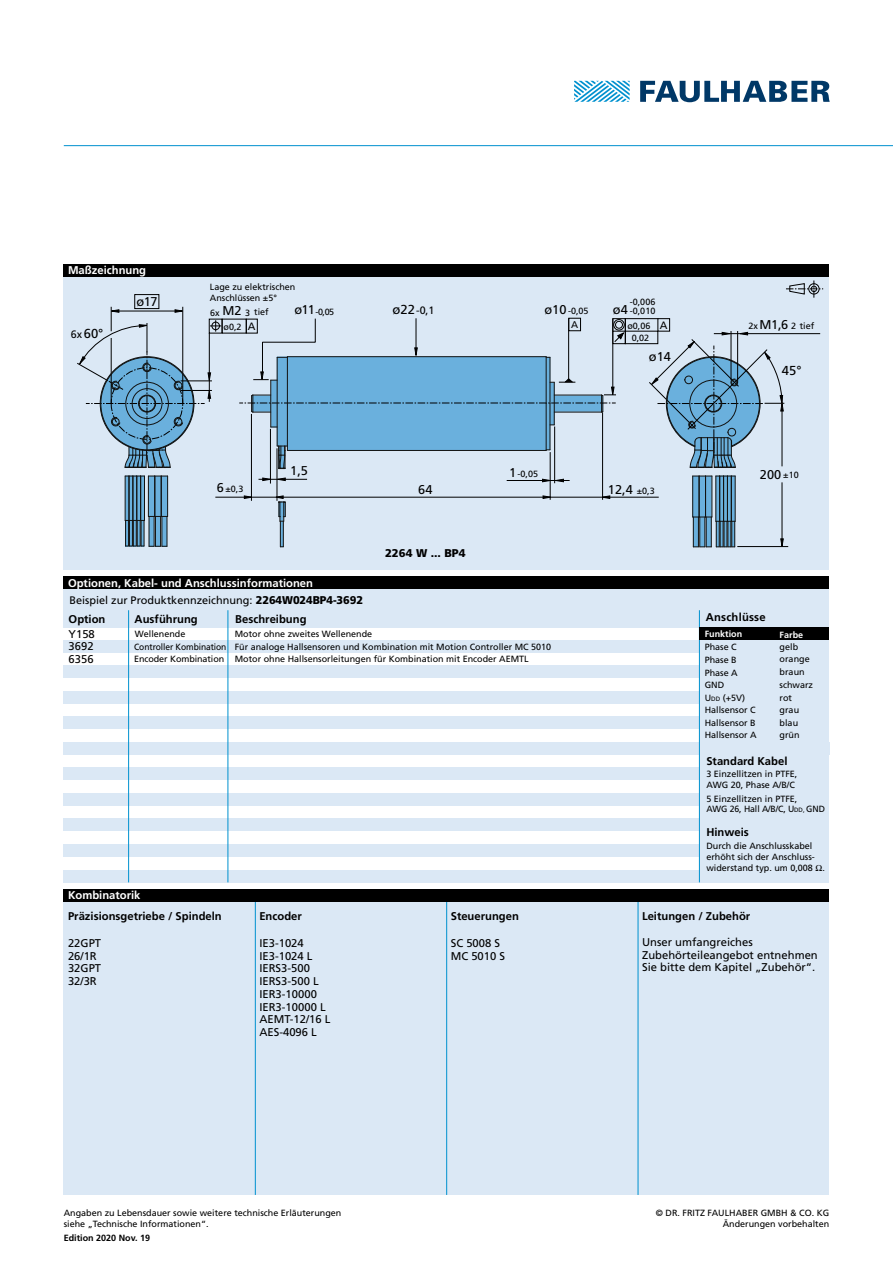
<style>
.page{position:relative;width:893px;height:1263px;background:#fff}
.page>*{position:absolute;margin:0;border:0;box-sizing:border-box;transform-origin:0 0}
.t1{font:13.05px "Frutiger LT";color:#000}
.t2{font:12.75px "Frutiger LT";color:#000}
.t3{font:11.25px/12.8px "Frutiger LT";color:#000}
.t4{font:700 11.25px "Frutiger LT";color:#000}
.t5{font:700 11.25px "Frutiger LT";color:#fff}
.t6{font:900 11.25px "Frutiger LT";color:#000}
.t7{font:700 11.25px "Frutiger LT";letter-spacing:.02em;color:#000}
.t8{font:10.95px "Frutiger LT";color:#000}
.t9{font:10.65px "Frutiger LT";color:#000}
.t10{font:9.75px "Frutiger LT";color:#000}
.t11{font:9px/12.6px "Frutiger LT";color:#000}
.t12{font:700 9px "Frutiger LT";color:#000}
.t13{font:700 9px "Frutiger LT";color:#fff}
.s1{font-size:10.65px}
.s2{font-size:13.05px}
.s3{font-size:12.75px}
.s4{font-size:9px}
.s5{font-weight:900;font-size:11.25px}
.s6{font-size:6.3px}
</style>
<div class="page">
<div style="left:64px;top:901px;width:765px;height:294px;background:#dbe8f5"></div>
<hr style="left:255px;top:901px;width:1px;height:294px;background:#0091cf">
<hr style="left:638px;top:901px;width:1px;height:294px;background:#0091cf">
<hr style="left:446px;top:901px;width:1px;height:294px;background:#0091cf">
<div style="left:64px;top:276px;width:765px;height:294px;background:#dbe8f5"></div>
<div style="left:64px;top:264px;width:765px;height:12px;background:#000"></div>
<div style="left:64px;top:889px;width:765px;height:12px;background:#000"></div>
<div style="left:64px;top:576px;width:765px;height:13px;background:#000"></div>
<svg style="left:574px;top:81px;width:56px;height:21px"></svg>
<svg style="left:640px;top:81px;width:190px;height:21px"></svg>
<hr style="left:64px;top:145px;width:829px;height:1px;background:#0091cf">
<svg style="left:786px;top:280px;width:37px;height:18px"></svg>
<div style="left:222px;top:319px;width:24px;height:14px;border:1px solid #000"></div>
<svg style="left:780px;top:538px;width:4px;height:10px"></svg>
<hr style="left:738px;top:546px;width:50px;height:1px;background:#000">
<hr style="left:782px;top:482px;width:1px;height:64px;background:#000">
<hr style="left:270px;top:429px;width:1px;height:54px;background:#000">
<hr style="left:550px;top:452px;width:1px;height:48px;background:#000">
<hr style="left:602px;top:412px;width:1px;height:88px;background:#000">
<hr style="left:554px;top:426px;width:1px;height:57px;background:#000">
<hr style="left:277px;top:448px;width:1px;height:53px;background:#000">
<hr style="left:251px;top:414px;width:1px;height:87px;background:#000">
<hr style="left:215px;top:497px;width:444px;height:1px;background:#000">
<hr style="left:507px;top:480px;width:63px;height:1px;background:#000">
<svg style="left:543px;top:495px;width:10px;height:4px"></svg>
<svg style="left:600px;top:495px;width:10px;height:4px"></svg>
<svg style="left:542px;top:479px;width:22px;height:3px"></svg>
<hr style="left:258px;top:479px;width:49px;height:1px;background:#000">
<svg style="left:244px;top:495px;width:10px;height:4px"></svg>
<svg style="left:262px;top:478px;width:24px;height:3px"></svg>
<hr style="left:735px;top:476px;width:1px;height:45px;background:#111211">
<svg style="left:692px;top:476px;width:43px;height:72px;background:#5c87a3"></svg>
<hr style="left:716px;top:476px;width:1px;height:45px;background:#111211">
<hr style="left:719px;top:476px;width:1px;height:45px;background:#111211">
<svg style="left:77px;top:294px;width:144px;height:174px"></svg>
<svg style="left:274px;top:495px;width:12px;height:52px"></svg>
<svg style="left:125px;top:476px;width:43px;height:71px;background:#5984a0"></svg>
<hr style="left:140px;top:476px;width:1px;height:44px;background:#111211">
<hr style="left:144px;top:476px;width:1px;height:44px;background:#111211">
<hr style="left:714px;top:333px;width:106px;height:1px;background:#000">
<svg style="left:239px;top:313px;width:545px;height:156px"></svg>
<div style="left:64px;top:716px;width:765px;height:13px;background:#dbe8f5"></div>
<div style="left:64px;top:589px;width:765px;height:38px;background:#dbe8f5"></div>
<div style="left:64px;top:640px;width:765px;height:13px;background:#dbe8f5"></div>
<div style="left:64px;top:767px;width:765px;height:13px;background:#dbe8f5"></div>
<div style="left:64px;top:793px;width:765px;height:13px;background:#dbe8f5"></div>
<div style="left:64px;top:665px;width:765px;height:13px;background:#dbe8f5"></div>
<div style="left:64px;top:819px;width:765px;height:12px;background:#dbe8f5"></div>
<div style="left:64px;top:691px;width:765px;height:13px;background:#dbe8f5"></div>
<div style="left:64px;top:844px;width:765px;height:13px;background:#dbe8f5"></div>
<div style="left:64px;top:870px;width:765px;height:12px;background:#dbe8f5"></div>
<div style="left:64px;top:742px;width:765px;height:13px;background:#dbe8f5"></div>
<hr style="left:228px;top:610px;width:1px;height:272px;background:#0091cf">
<hr style="left:128px;top:610px;width:1px;height:272px;background:#0091cf">
<div style="left:699px;top:622px;width:130px;height:253px;background:#dbe8f5"></div>
<hr style="left:699px;top:610px;width:1px;height:272px;background:#0091cf">
<div style="left:699px;top:627px;width:130px;height:13px;background:#000"></div>
<p class="t5" style="left:68px;top:264px;width:80px">Maßzeichnung</p>
<h2 class="t2" style="left:136px;top:294px;width:23px">ø17</h2>
<h1 class="t1" style="left:71px;top:325px;width:34px"><span class="s1">6x</span>60°</h1>
<p class="t11" style="left:210px;top:282px;width:87px;line-height:10.8px">Lage zu elektrischen<br>Anschlüssen ±5°</p>
<p class="t11" style="left:254px;top:306px;width:16px">tief</p>
<p class="t11" style="left:630px;top:295px;width:27px">-0,006</p>
<p class="t9" style="left:393px;top:304px;width:43px"><span class="s2">ø22</span>-0,1</p>
<h2 class="t2" style="left:544px;top:302px;width:23px">ø10</h2>
<p class="t11" style="left:613px;top:305px;width:44px"><span class="s3">ø4</span> -0,010</p>
<p class="t11" style="left:210px;top:306px;width:42px">6x <span class="s3">M2</span> 3</p>
<h2 class="t2" style="left:294px;top:302px;width:22px">ø11</h2>
<p class="t11" style="left:223px;top:320px;width:34px">ø0,2 <span class="s1">A</span></p>
<p class="t11" style="left:316px;top:305px;width:20px">-0,05</p>
<p class="t11" style="left:568px;top:304px;width:22px">-0,05</p>
<p class="t10" style="left:571px;top:319px;width:9px">A</p>
<p class="t11" style="left:632px;top:319px;width:37px;text-indent:-4px">ø0,06 <span class="s1">A<br></span>0,02</p>
<h2 class="t2" style="left:649px;top:349px;width:23px">ø14</h2>
<h2 class="t2" style="left:748px;top:317px;width:49px"><span class="s4">2x</span> M1,6 <span class="s4">2</span></h2>
<p class="t11" style="left:800px;top:320px;width:16px">tief</p>
<h1 class="t1" style="left:782px;top:363px;width:21px">45°</h1>
<h2 class="t2" style="left:290px;top:463px;width:19px">1,5</h2>
<p class="t11" style="left:509px;top:467px;width:30px"><span class="s3">1</span>-0,05</p>
<p class="t11" style="left:217px;top:483px;width:28px"><span class="s3">6</span> ±0,3</p>
<h2 class="t2" style="left:418px;top:482px;width:16px">64</h2>
<p class="t5" style="left:68px;top:576px;width:247px">Optionen, Kabel- und Anschlussinformationen</p>
<p class="t8" style="left:69px;top:594px;width:295px">Beispiel zur Produktkennzeichnung: <span class="s5">2264W024BP4-3692</span></p>
<p class="t4" style="left:69px;top:612px;width:38px">Option</p>
<p class="t4" style="left:135px;top:612px;width:65px">Ausführung</p>
<p class="t4" style="left:235px;top:612px;width:73px">Beschreibung</p>
<p class="t6" style="left:385px;top:546px;width:82px">2264 W ... BP4</p>
<p class="t3" style="left:69px;top:627px;width:28px;text-align:justify">Y158<br>3692<br>6356</p>
<p class="t11" style="left:134px;top:627px;width:419px;text-indent:101px">Motor ohne zweites Wellenende<br>Controller Kombination Für analoge Hallsensoren und Kombination mit Motion Controller MC 5010</p>
<p class="t11" style="left:135px;top:628px;width:52px">Wellenende</p>
<p class="t11" style="left:134px;top:652px;width:396px">Encoder Kombination Motor ohne Hallsensorleitungen für Kombination mit Encoder AEMTL</p>
<h2 class="t2" style="left:608px;top:482px;width:48px">12,4 <span class="s4">±0,3</span></h2>
<h2 class="t2" style="left:760px;top:467px;width:40px">200 <span class="s4">±10</span></h2>
<p class="t7" style="left:706px;top:611px;width:61px">Anschlüsse</p>
<p class="t13" style="left:705px;top:629px;width:39px">Funktion</p>
<p class="t11" style="left:705px;top:641px;width:54px">Phase C<br>Phase B<br>Phase A<br>GND<br>U<span class="s6">DD</span> (+5V)<br>Hallsensor C<br>Hallsensor B<br>Hallsensor A</p>
<p class="t13" style="left:780px;top:629px;width:25px">Farbe</p>
<p class="t11" style="left:780px;top:640px;width:35px">gelb orange braun schwarz rot grau blau grün</p>
<p class="t4" style="left:706px;top:755px;width:83px">Standard Kabel</p>
<p class="t11" style="left:706px;top:769px;width:93px;line-height:10.8px">3 Einzellitzen in PTFE,<br>AWG 20, Phase A/B/C</p>
<p class="t11" style="left:706px;top:793px;width:120px;line-height:10.8px">5 Einzellitzen in PTFE,<br>AWG 26, Hall A/B/C, U<span class="s6">DD,</span> GND</p>
<p class="t4" style="left:706px;top:825px;width:44px">Hinweis</p>
<p class="t11" style="left:706px;top:841px;width:120px;line-height:10.8px">Durch die Anschlusskabel erhöht sich der Anschluss&shy;widerstand typ. um 0,008 Ω.</p>
<p class="t5" style="left:68px;top:889px;width:74px">Kombinatorik</p>
<p class="t4" style="left:68px;top:909px;width:155px">Präzisionsgetriebe / Spindeln</p>
<p class="t4" style="left:259px;top:909px;width:44px">Encoder</p>
<p class="t4" style="left:451px;top:909px;width:70px">Steuerungen</p>
<p class="t4" style="left:642px;top:909px;width:110px">Leitungen / Zubehör</p>
<p class="t3" style="left:68px;top:936px;width:35px">22GPT<br>26/1R<br>32GPT<br>32/3R</p>
<p class="t3" style="left:259px;top:936px;width:73px">IE3-1024<br>IE3-1024 L<br>IERS3-500<br>IERS3-500 L<br>IER3-10000<br>IER3-10000 L<br>AEMT-12/16 L<br>AES-4096 L</p>
<p class="t3" style="left:451px;top:936px;width:56px">SC 5008 S<br>MC 5010 S</p>
<p class="t3" style="left:642px;top:936px;width:177px">Unser umfangreiches<br>Zubehörteileangebot entnehmen<br>Sie bitte dem Kapitel „Zubehör“.</p>
<p class="t11" style="left:64px;top:1208px;width:279px;line-height:10.8px">Angaben zu Lebensdauer sowie weitere technische Erläuterungen siehe „Technische Informationen“.</p>
<p class="t11" style="left:656px;top:1208px;width:175px;line-height:10.8px;text-align:right">© DR. FRITZ FAULHABER GMBH &amp; CO. KG<br>Änderungen vorbehalten</p>
<p class="t12" style="left:64px;top:1233px;width:88px">Edition 2020 Nov. 19</p>
</div>
